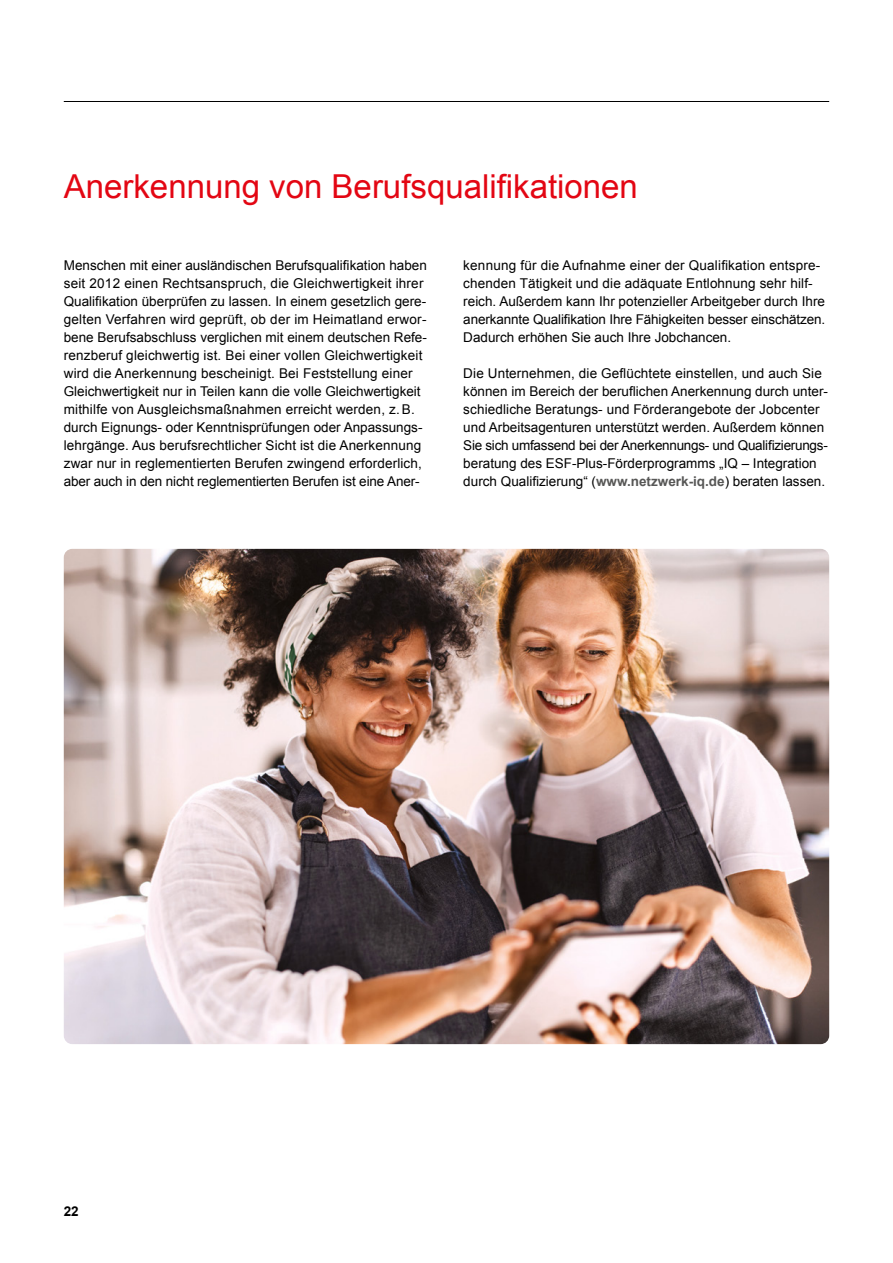
<style>
.page{position:relative;width:893px;height:1263px;background:#fff}
.page>*{position:absolute;margin:0;border:0;box-sizing:border-box;transform-origin:0 0}
.t1{font:33px "Arial";color:#e30613}
.t2{font:13.5px/18px "Arial";color:#000}
.t3{font:700 13.5px "Arial";color:#000}
.s1{font-weight:700;color:#575756}
</style>
<div class="page">
<hr style="left:64px;top:101px;width:765px;height:1px;background:#000">
<img style="left:64px;top:549px;width:765px;height:495px">
<h1 class="t1" style="left:64px;top:165px;width:576px">Anerkennung von Berufsqualifikationen</h1>
<p class="t2" style="left:64px;top:256px;width:365px">Menschen mit einer ausländischen Berufsqualifikation haben seit 2012 einen Rechtsanspruch, die Gleichwertigkeit ihrer Qualifikation überprüfen zu lassen. In einem gesetzlich gere&shy;gelten Verfahren wird geprüft, ob der im Heimatland erwor&shy;bene Berufsabschluss verglichen mit einem deutschen Refe&shy;renzberuf gleichwertig ist. Bei einer vollen Gleichwertigkeit wird die Anerkennung bescheinigt. Bei Feststellung einer Gleichwertigkeit nur in Teilen kann die volle Gleichwertigkeit mithilfe von Ausgleichsmaßnahmen erreicht werden, z.B. durch Eignungs- oder Kenntnisprüfungen oder Anpassungs&shy;lehrgänge. Aus berufsrechtlicher Sicht ist die Anerkennung zwar nur in reglementierten Berufen zwingend erforderlich, aber auch in den nicht reglementierten Berufen ist eine Aner-</p>
<p class="t2" style="left:463px;top:256px;width:363px">kennung für die Aufnahme einer der Qualifikation entspre&shy;chenden Tätigkeit und die adäquate Entlohnung sehr hilf&shy;reich. Außerdem kann Ihr potenzieller Arbeitgeber durch Ihre anerkannte Qualifikation Ihre Fähigkeiten besser einschätzen.<br>Dadurch erhöhen Sie auch Ihre Jobchancen.</p>
<p class="t2" style="left:463px;top:364px;width:366px">Die Unternehmen, die Geflüchtete einstellen, und auch Sie können im Bereich der beruflichen Anerkennung durch unter&shy;schiedliche Beratungs- und Förderangebote der Jobcenter und Arbeitsagenturen unterstützt werden. Außerdem können Sie sich umfassend bei der Anerkennungs- und Qualifizierungs&shy;beratung des ESF-Plus-Förderprogramms „IQ – Integration durch Qualifizierung“ (<span class="s1">www.netzwerk-iq.de</span>) beraten lassen.</p>
<p class="t3" style="left:64px;top:1202px;width:17px">22</p>
</div>
